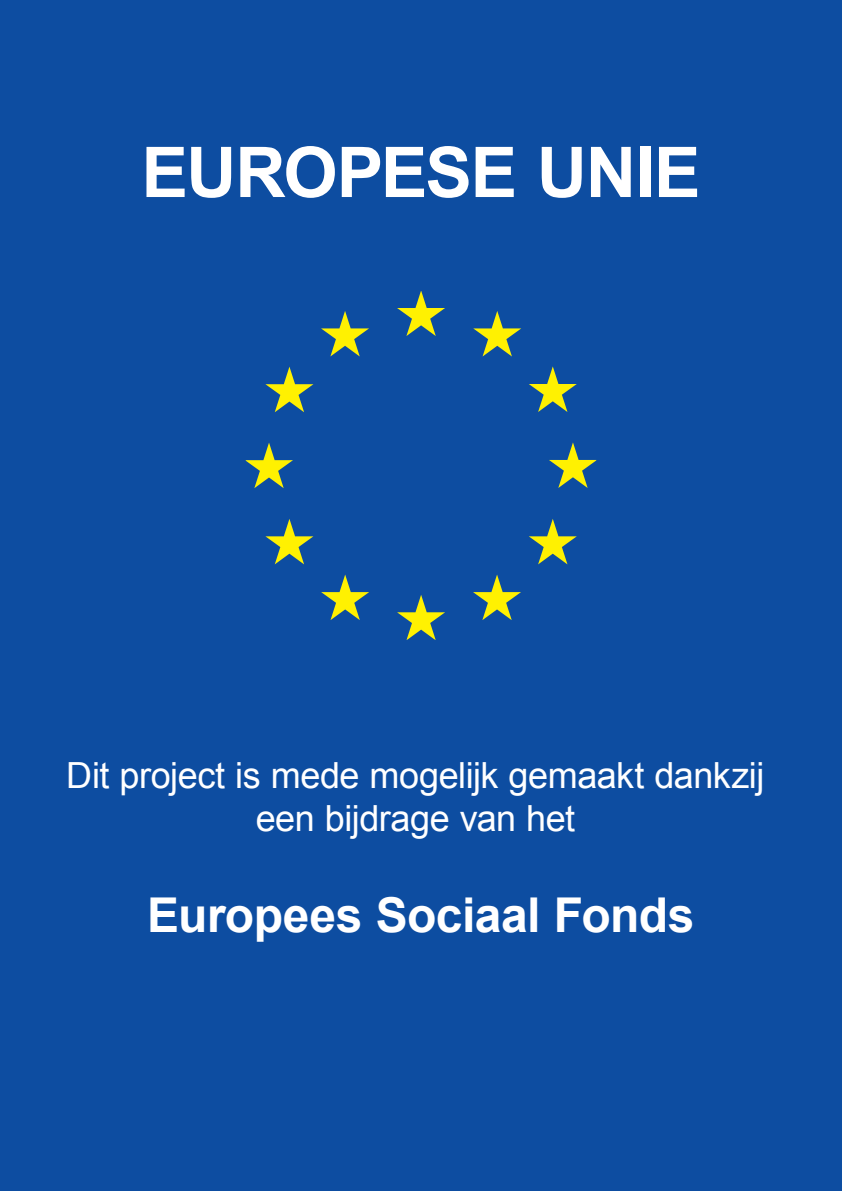
<style>
.page{position:relative;width:842px;height:1191px;background:#0d4da1}
.page>*{position:absolute;margin:0;border:0;box-sizing:border-box;transform-origin:0 0}
.t1{font:700 70px "Arial";letter-spacing:-.02em;color:#fff}
.t2{font:700 48px "Arial";letter-spacing:-.01em;color:#fff}
.t3{font:36px/43.2px "Arial";letter-spacing:-.015em;color:#fff;text-align:center}
</style>
<div class="page">
<svg style="left:397px;top:292px;width:48px;height:44px"></svg>
<svg style="left:321px;top:311px;width:48px;height:45px"></svg>
<svg style="left:265px;top:367px;width:48px;height:45px"></svg>
<svg style="left:246px;top:443px;width:47px;height:45px"></svg>
<svg style="left:265px;top:519px;width:48px;height:45px"></svg>
<svg style="left:321px;top:574px;width:48px;height:46px"></svg>
<svg style="left:397px;top:595px;width:48px;height:44px"></svg>
<svg style="left:473px;top:574px;width:48px;height:46px"></svg>
<svg style="left:529px;top:519px;width:48px;height:45px"></svg>
<svg style="left:549px;top:442px;width:46px;height:46px"></svg>
<svg style="left:529px;top:366px;width:48px;height:46px"></svg>
<svg style="left:473px;top:311px;width:48px;height:45px"></svg>
<h1 class="t1" style="left:141px;top:126px;width:561px">EUROPESE UNIE</h1>
<p class="t3" style="left:66px;top:753px;width:700px">Dit project is mede mogelijk gemaakt dankzij een bijdrage van het</p>
<h2 class="t2" style="left:147px;top:883px;width:549px">Europees Sociaal Fonds</h2>
</div>
